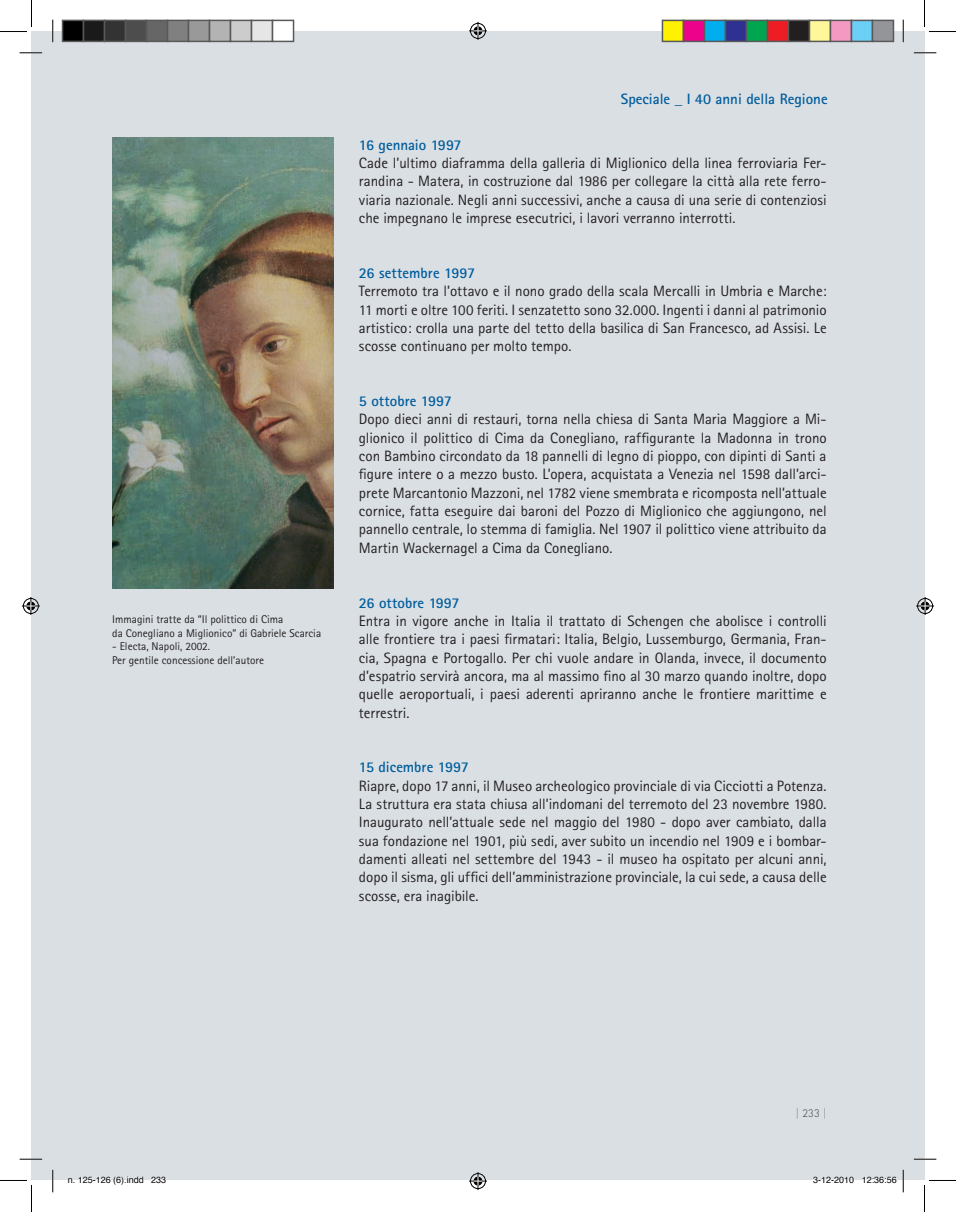
<style>
.page{position:relative;width:956px;height:1212px;background:#fff}
.page>*{position:absolute;margin:0;border:0;box-sizing:border-box;transform-origin:0 0}
.t1{font:15px/18.3px "Rotis Sans Serif";color:#231f20;text-align:justify}
.t2{font:700 15px "Rotis Sans Serif";color:#005d9c}
.t3{font:300 12px "Rotis Sans Serif";color:#57585a}
.t4{font:11.25px/13.5px "Rotis Sans Serif";color:#231f20}
.t5{font:9px "Helvetica";color:#000}
.s1{color:#8a8c8f}
</style>
<div class="page">
<div style="left:32px;top:32px;width:892px;height:1148px;background:#dadfe4"></div>
<img style="left:112px;top:138px;width:221px;height:451px">
<svg style="left:20px;top:52px;width:22px;height:2px"></svg>
<svg style="left:914px;top:52px;width:22px;height:2px"></svg>
<svg style="left:20px;top:1158px;width:22px;height:1px"></svg>
<svg style="left:914px;top:1158px;width:22px;height:1px"></svg>
<svg style="left:52px;top:20px;width:2px;height:22px"></svg>
<svg style="left:52px;top:1169px;width:2px;height:22px"></svg>
<svg style="left:903px;top:20px;width:1px;height:22px"></svg>
<svg style="left:903px;top:1169px;width:1px;height:22px"></svg>
<svg style="left:0;top:0;width:32px;height:32px"></svg>
<svg style="left:0;top:1179px;width:32px;height:32px"></svg>
<svg style="left:924px;top:0;width:32px;height:32px"></svg>
<svg style="left:924px;top:1179px;width:32px;height:32px"></svg>
<svg style="left:469px;top:22px;width:18px;height:18px"></svg>
<svg style="left:469px;top:1172px;width:18px;height:17px"></svg>
<svg style="left:22px;top:597px;width:18px;height:18px"></svg>
<svg style="left:916px;top:597px;width:18px;height:18px"></svg>
<div style="left:63px;top:20px;width:21px;height:21px;background:#000"></div>
<div style="left:62px;top:20px;width:22px;height:22px;border:2px solid #595959"></div>
<div style="left:84px;top:20px;width:21px;height:21px;background:#1a1a1a"></div>
<div style="left:83px;top:20px;width:22px;height:22px;border:2px solid #595959"></div>
<div style="left:105px;top:20px;width:21px;height:21px;background:#333"></div>
<div style="left:104px;top:20px;width:22px;height:22px;border:2px solid #595959"></div>
<div style="left:126px;top:20px;width:21px;height:21px;background:#4d4d4d"></div>
<div style="left:125px;top:20px;width:22px;height:22px;border:2px solid #595959"></div>
<div style="left:147px;top:20px;width:21px;height:21px;background:#666"></div>
<div style="left:146px;top:20px;width:22px;height:22px;border:2px solid #595959"></div>
<div style="left:168px;top:20px;width:21px;height:21px;background:#808080"></div>
<div style="left:167px;top:20px;width:22px;height:22px;border:2px solid #595959"></div>
<div style="left:189px;top:20px;width:21px;height:21px;background:#999"></div>
<div style="left:188px;top:20px;width:22px;height:22px;border:2px solid #595959"></div>
<div style="left:210px;top:20px;width:21px;height:21px;background:#b3b3b3"></div>
<div style="left:209px;top:20px;width:22px;height:22px;border:2px solid #595959"></div>
<div style="left:231px;top:20px;width:21px;height:21px;background:#ccc"></div>
<div style="left:230px;top:20px;width:22px;height:22px;border:2px solid #595959"></div>
<div style="left:252px;top:20px;width:21px;height:21px;background:#e6e6e6"></div>
<div style="left:251px;top:20px;width:22px;height:22px;border:2px solid #595959"></div>
<div style="left:273px;top:20px;width:21px;height:21px;background:#fff"></div>
<div style="left:272px;top:20px;width:22px;height:22px;border:2px solid #595959"></div>
<div style="left:662px;top:20px;width:21px;height:21px;background:#fff101"></div>
<div style="left:662px;top:20px;width:22px;height:22px;border:2px solid #595959"></div>
<div style="left:683px;top:20px;width:21px;height:21px;background:#ed028c"></div>
<div style="left:683px;top:20px;width:22px;height:22px;border:2px solid #595959"></div>
<div style="left:704px;top:20px;width:21px;height:21px;background:#00aeef"></div>
<div style="left:704px;top:20px;width:22px;height:22px;border:2px solid #595959"></div>
<div style="left:725px;top:20px;width:21px;height:21px;background:#2e3092"></div>
<div style="left:725px;top:20px;width:22px;height:22px;border:2px solid #595959"></div>
<div style="left:746px;top:20px;width:21px;height:21px;background:#00a54f"></div>
<div style="left:746px;top:20px;width:22px;height:22px;border:2px solid #595959"></div>
<div style="left:767px;top:20px;width:21px;height:21px;background:#ee1d23"></div>
<div style="left:767px;top:20px;width:22px;height:22px;border:2px solid #595959"></div>
<div style="left:788px;top:20px;width:21px;height:21px;background:#231f20"></div>
<div style="left:788px;top:20px;width:22px;height:22px;border:2px solid #595959"></div>
<div style="left:809px;top:20px;width:21px;height:21px;background:#fff79a"></div>
<div style="left:809px;top:20px;width:22px;height:22px;border:2px solid #595959"></div>
<div style="left:830px;top:20px;width:21px;height:21px;background:#f499c2"></div>
<div style="left:830px;top:20px;width:22px;height:22px;border:2px solid #595959"></div>
<div style="left:851px;top:20px;width:21px;height:21px;background:#6bcff6"></div>
<div style="left:851px;top:20px;width:22px;height:22px;border:2px solid #595959"></div>
<div style="left:872px;top:20px;width:21px;height:21px;background:#939598"></div>
<div style="left:872px;top:20px;width:22px;height:22px;border:2px solid #595959"></div>
<svg style="left:68px;top:1176px;width:76px;height:4px"></svg>
<svg style="left:151px;top:1176px;width:15px;height:4px"></svg>
<svg style="left:813px;top:1176px;width:41px;height:4px"></svg>
<svg style="left:862px;top:1176px;width:35px;height:4px"></svg>
<p class="t2" style="left:621px;top:89px;width:208px">Speciale _ I 40 anni della Regione</p>
<p class="t2" style="left:359px;top:135px;width:104px">16 gennaio 1997</p>
<p class="t1" style="left:359px;top:154px;width:469px">Cade l’ultimo diaframma della galleria di Miglionico della linea ferroviaria Fer&shy;randina - Matera, in costruzione dal 1986 per collegare la città alla rete ferro&shy;viaria nazionale. Negli anni successivi, anche a causa di una serie di contenziosi che impegnano le imprese esecutrici, i lavori verranno interrotti.</p>
<p class="t2" style="left:359px;top:263px;width:118px">26 settembre 1997</p>
<p class="t1" style="left:359px;top:282px;width:469px">Terremoto tra l’ottavo e il nono grado della scala Mercalli in Umbria e Marche:<br>11 morti e oltre 100 feriti. I senzatetto sono 32.000. Ingenti i danni al patrimonio artistico: crolla una parte del tetto della basilica di San Francesco, ad Assisi. Le scosse continuano per molto tempo.</p>
<p class="t4" style="left:112px;top:612px;width:210px">Immagini tratte da “Il polittico di Cima<br>da Conegliano a Miglionico” di Gabriele Scarcia</p>
<p class="t4" style="left:112px;top:639px;width:153px">- Electa, Napoli, 2002.<br>Per gentile concessione dell’autore</p>
<p class="t2" style="left:359px;top:391px;width:94px">5 ottobre 1997</p>
<p class="t1" style="left:359px;top:410px;width:469px">Dopo dieci anni di restauri, torna nella chiesa di Santa Maria Maggiore a Mi&shy;glionico il polittico di Cima da Conegliano, raffigurante la Madonna in trono con Bambino circondato da 18 pannelli di legno di pioppo, con dipinti di Santi a figure intere o a mezzo busto. L’opera, acquistata a Venezia nel 1598 dall’arci&shy;prete Marcantonio Mazzoni, nel 1782 viene smembrata e ricomposta nell’attuale cornice, fatta eseguire dai baroni del Pozzo di Miglionico che aggiungono, nel pannello centrale, lo stemma di famiglia. Nel 1907 il polittico viene attribuito da Martin Wackernagel a Cima da Conegliano.</p>
<p class="t2" style="left:359px;top:593px;width:102px">26 ottobre 1997</p>
<p class="t1" style="left:359px;top:611px;width:469px">Entra in vigore anche in Italia il trattato di Schengen che abolisce i controlli alle frontiere tra i paesi firmatari: Italia, Belgio, Lussemburgo, Germania, Fran&shy;cia, Spagna e Portogallo. Per chi vuole andare in Olanda, invece, il documento d’espatrio servirà ancora, ma al massimo fino al 30 marzo quando inoltre, dopo quelle aeroportuali, i paesi aderenti apriranno anche le frontiere marittime e terrestri.</p>
<p class="t2" style="left:359px;top:757px;width:111px">15 dicembre 1997</p>
<p class="t1" style="left:359px;top:776px;width:469px">Riapre, dopo 17 anni, il Museo archeologico provinciale di via Cicciotti a Potenza.<br>La struttura era stata chiusa all’indomani del terremoto del 23 novembre 1980.<br>Inaugurato nell’attuale sede nel maggio del 1980 - dopo aver cambiato, dalla sua fondazione nel 1901, più sedi, aver subito un incendio nel 1909 e i bombar&shy;damenti alleati nel settembre del 1943 - il museo ha ospitato per alcuni anni, dopo il sisma, gli uffici dell’amministrazione provinciale, la cui sede, a causa delle scosse, era inagibile.</p>
<p class="t3" style="left:796px;top:1105px;width:33px"><span class="s1">|</span> 233 <span class="s1">|</span></p>
<p class="t5" style="left:68px;top:1173px;width:100px">n. 125-126 (6).indd 233</p>
<p class="t5" style="left:813px;top:1173px;width:85px">3-12-2010 12:36:56</p>
</div>
